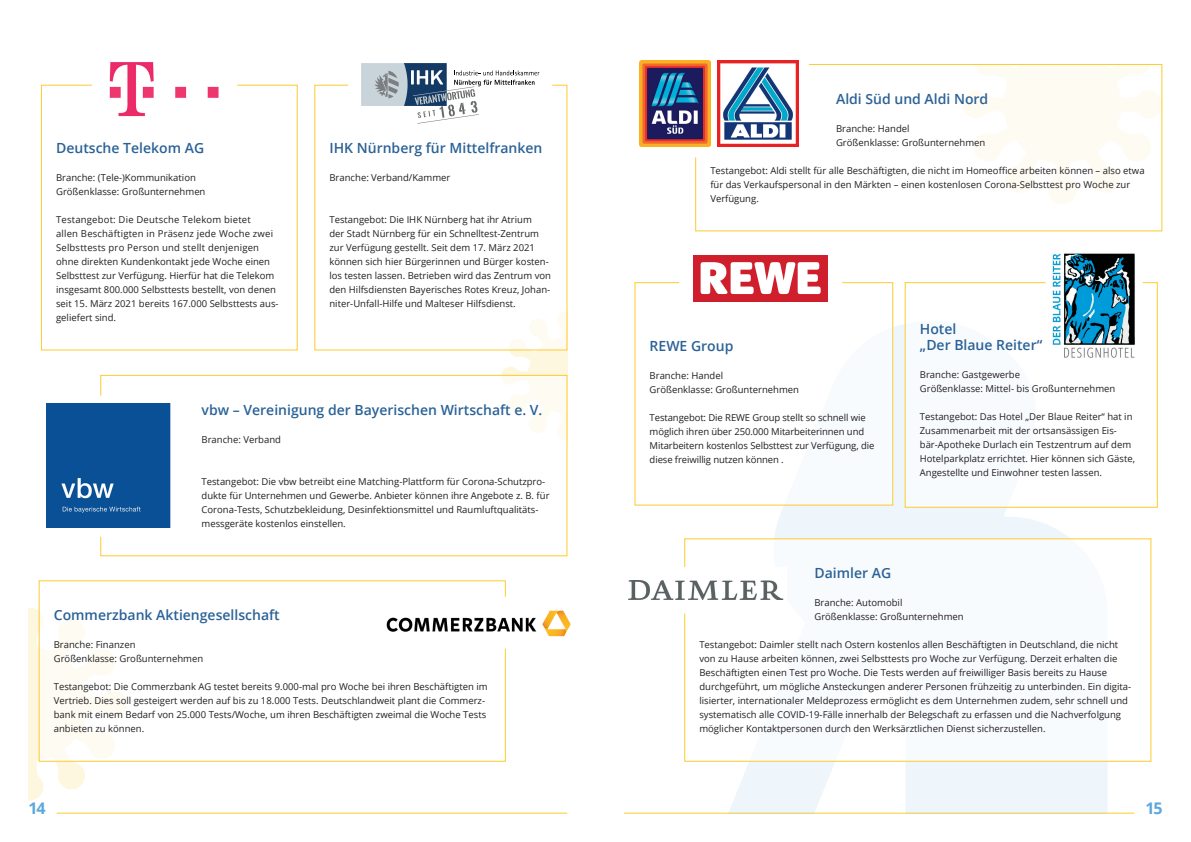
<style>
.page{position:relative;width:1191px;height:842px;background:#fff}
.page>*{position:absolute;margin:0;border:0;box-sizing:border-box;transform-origin:0 0}
.t1{font:700 16px "Open Sans";color:#5ba8dc}
.t2{font:600 14px/16px "Open Sans";color:#2a6297}
.t3{font:9.5px/14px "Open Sans";color:#231f20}
</style>
<div class="page">
<hr style="left:57px;top:813px;width:510px;height:1px;background:#fecb2f">
<hr style="left:624px;top:813px;width:510px;height:1px;background:#fecb2f">
<svg style="left:641px;top:320px;width:466px;height:493px;fill:#f2f6fb"></svg>
<svg style="left:28px;top:606px;width:57px;height:194px"></svg>
<svg style="left:500px;top:350px;width:67px;height:25px"></svg>
<div style="left:41px;top:85px;width:257px;height:265px;border:1px solid #fecb2f"></div>
<svg style="left:90px;top:62px;width:149px;height:55px"></svg>
<div style="left:100px;top:375px;width:467px;height:181px;border:1px solid #fecb2f"></div>
<svg style="left:46px;top:394px;width:125px;height:145px"></svg>
<svg style="left:346px;top:63px;width:208px;height:61px"></svg>
<div style="left:635px;top:283px;width:257px;height:222px;background:#fff"></div>
<div style="left:634px;top:282px;width:259px;height:224px;border:1px solid #fecb2f"></div>
<svg style="left:677px;top:255px;width:167px;height:47px"></svg>
<div style="left:695px;top:64px;width:466px;height:167px;background:linear-gradient(to right,#fff,#fefdf7)"></div>
<div style="left:695px;top:64px;width:467px;height:167px;border:1px solid #fecb2f"></div>
<svg style="left:639px;top:60px;width:172px;height:99px"></svg>
<img style="left:717px;top:61px;width:81px;height:85px">
<div style="left:39px;top:581px;width:466px;height:180px;background:#fff"></div>
<div style="left:39px;top:580px;width:467px;height:182px;border:1px solid #fecb2f"></div>
<svg style="left:386px;top:595px;width:185px;height:56px"></svg>
<div style="left:684px;top:539px;width:466px;height:222px;background:#f8fbfd"></div>
<div style="left:684px;top:538px;width:467px;height:224px;border:1px solid #fecb2f"></div>
<svg style="left:628px;top:565px;width:156px;height:51px"></svg>
<div style="left:905px;top:283px;width:252px;height:224px;background:#fff"></div>
<div style="left:904px;top:282px;width:253px;height:226px;border:1px solid #fecb2f"></div>
<svg style="left:1043px;top:253px;width:101px;height:105px"></svg>
<h2 class="t2" style="left:56px;top:140px;width:150px">Deutsche Telekom AG</h2>
<p class="t3" style="left:56px;top:170px;width:151px">Branche: (Tele-)Kommunikation<br>Größenklasse: Großunternehmen</p>
<p class="t3" style="left:56px;top:212px;width:224px">Testangebot: Die Deutsche Telekom bietet<br>allen Beschäftigten in Präsenz jede Woche zwei Selbsttests pro Person und stellt denjenigen ohne direkten Kundenkontakt jede Woche einen Selbsttest zur Verfügung. Hierfür hat die Telekom insgesamt 800.000 Selbsttests bestellt, von denen seit 15. März 2021 bereits 167.000 Selbsttests aus&shy;geliefert sind.</p>
<h2 class="t2" style="left:329px;top:140px;width:214px">IHK Nürnberg für Mittelfranken</h2>
<p class="t3" style="left:329px;top:170px;width:122px">Branche: Verband/Kammer</p>
<p class="t3" style="left:329px;top:212px;width:223px">Testangebot: Die IHK Nürnberg hat ihr Atrium<br>der Stadt Nürnberg für ein Schnelltest-Zentrum zur Verfügung gestellt. Seit dem 17. März 2021 können sich hier Bürgerinnen und Bürger kosten&shy;los testen lassen. Betrieben wird das Zentrum von den Hilfsdiensten Bayerisches Rotes Kreuz, Johan&shy;niter-Unfall-Hilfe und Malteser Hilfsdienst.</p>
<h2 class="t2" style="left:201px;top:402px;width:342px">vbw – Vereinigung der Bayerischen Wirtschaft e. V.</h2>
<p class="t3" style="left:201px;top:432px;width:81px">Branche: Verband</p>
<p class="t3" style="left:201px;top:474px;width:349px">Testangebot: Die vbw betreibt eine Matching-Plattform für Corona-Schutzpro&shy;dukte für Unternehmen und Gewerbe. Anbieter können ihre Angebote z. B. für Corona-Tests, Schutzbekleidung, Desinfektionsmittel und Raumluftqualitäts&shy;messgeräte kostenlos einstellen.</p>
<h2 class="t2" style="left:54px;top:607px;width:227px">Commerzbank Aktiengesellschaft</h2>
<p class="t3" style="left:54px;top:638px;width:151px">Branche: Finanzen<br>Größenklasse: Großunternehmen</p>
<p class="t3" style="left:54px;top:680px;width:435px">Testangebot: Die Commerzbank AG testet bereits 9.000-mal pro Woche bei ihren Beschäftigten im Vertrieb. Dies soll gesteigert werden auf bis zu 18.000 Tests. Deutschlandweit plant die Commerz&shy;bank mit einem Bedarf von 25.000 Tests/Woche, um ihren Beschäftigten zweimal die Woche Tests anbieten zu können.</p>
<h2 class="t2" style="left:836px;top:91px;width:154px">Aldi Süd und Aldi Nord</h2>
<p class="t3" style="left:836px;top:121px;width:151px">Branche: Handel<br>Größenklasse: Großunternehmen</p>
<p class="t3" style="left:710px;top:163px;width:436px">Testangebot: Aldi stellt für alle Beschäftigten, die nicht im Homeoffice arbeiten können – also etwa für das Verkaufspersonal in den Märkten – einen kostenlosen Corona-Selbsttest pro Woche zur<br>Verfügung.</p>
<h2 class="t2" style="left:649px;top:337px;width:85px">REWE Group</h2>
<p class="t3" style="left:649px;top:368px;width:151px">Branche: Handel<br>Größenklasse: Großunternehmen</p>
<p class="t3" style="left:649px;top:410px;width:226px">Testangebot: Die REWE Group stellt so schnell wie möglich ihren über 250.000 Mitarbeiterinnen und Mitarbeitern kostenlos Selbsttest zur Verfügung, die diese freiwillig nutzen können .</p>
<h2 class="t2" style="left:920px;top:320px;width:124px">Hotel<br>„Der Blaue Reiter“</h2>
<p class="t3" style="left:920px;top:367px;width:197px">Branche: Gastgewerbe<br>Größenklasse: Mittel- bis Großunternehmen</p>
<p class="t3" style="left:920px;top:409px;width:217px">Testangebot: Das Hotel „Der Blaue Reiter“ hat in Zusammenarbeit mit der ortsansässigen Eis&shy;bär-Apotheke Durlach ein Testzentrum auf dem Hotelparkplatz errichtet. Hier können sich Gäste, Angestellte und Einwohner testen lassen.</p>
<h2 class="t2" style="left:814px;top:565px;width:78px">Daimler AG</h2>
<p class="t3" style="left:814px;top:596px;width:151px">Branche: Automobil<br>Größenklasse: Großunternehmen</p>
<p class="t3" style="left:699px;top:638px;width:433px">Testangebot: Daimler stellt nach Ostern kostenlos allen Beschäftigten in Deutschland, die nicht von zu Hause arbeiten können, zwei Selbsttests pro Woche zur Verfügung. Derzeit erhalten die Beschäftigten einen Test pro Woche. Die Tests werden auf freiwilliger Basis bereits zu Hause durchgeführt, um mögliche Ansteckungen anderer Personen frühzeitig zu unterbinden. Ein digita&shy;lisierter, internationaler Meldeprozess ermöglicht es dem Unternehmen zudem, sehr schnell und systematisch alle COVID-19-Fälle innerhalb der Belegschaft zu erfassen und die Nachverfolgung möglicher Kontaktpersonen durch den Werksärztlichen Dienst sicherzustellen.</p>
<h1 class="t1" style="left:28px;top:796px;width:19px">14</h1>
<h1 class="t1" style="left:1145px;top:796px;width:19px">15</h1>
</div>
